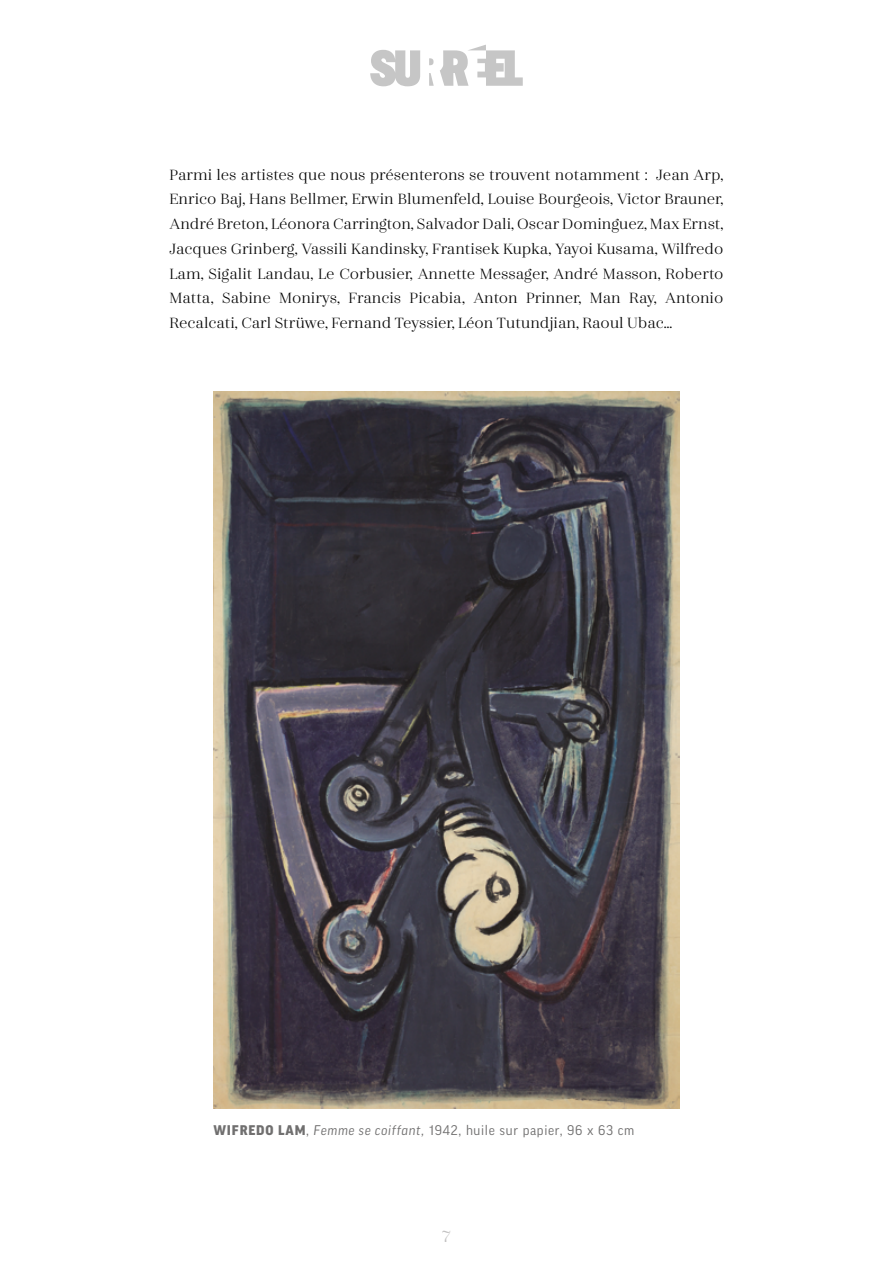
<style>
.page{position:relative;width:893px;height:1263px;background:#fff}
.page>*{position:absolute;margin:0;border:0;box-sizing:border-box;transform-origin:0 0}
.t1{font:18px "Zahrah";color:#c2c1c1}
.t2{font:16.5px/24.8px "Zahrah";color:#000;text-align:justify}
.t3{font:13.5px "Good Pro";letter-spacing:.05em;color:#706f6f}
.s1{font-weight:900}
.s2{font-style:italic}
</style>
<div class="page">
<svg style="left:370px;top:45px;width:153px;height:41px"></svg>
<img style="left:213px;top:391px;width:467px;height:717px">
<p class="t2" style="left:170px;top:162px;width:555px">Parmi les artistes que nous présenterons se trouvent notamment : Jean Arp, Enrico Baj, Hans Bellmer, Erwin Blumenfeld, Louise Bourgeois, Victor Brauner, André Breton, Léonora Carrington, Salvador Dali, Oscar Dominguez, Max Ernst, Jacques Grinberg, Vassili Kandinsky, Frantisek Kupka, Yayoi Kusama, Wilfredo Lam, Sigalit Landau, Le Corbusier, Annette Messager, André Masson, Roberto Matta, Sabine Monirys, Francis Picabia, Anton Prinner, Man Ray, Antonio Recalcati, Carl Strüwe, Fernand Teyssier, Léon Tutundjian, Raoul Ubac…</p>
<p class="t3" style="left:213px;top:1123px;width:422px"><span class="s1">WIFREDO LAM</span>, <span class="s2">Femme se coiffant,</span> 1942, huile sur papier, 96 x 63 cm</p>
<p class="t1" style="left:442px;top:1226px;width:10px">7</p>
</div>
